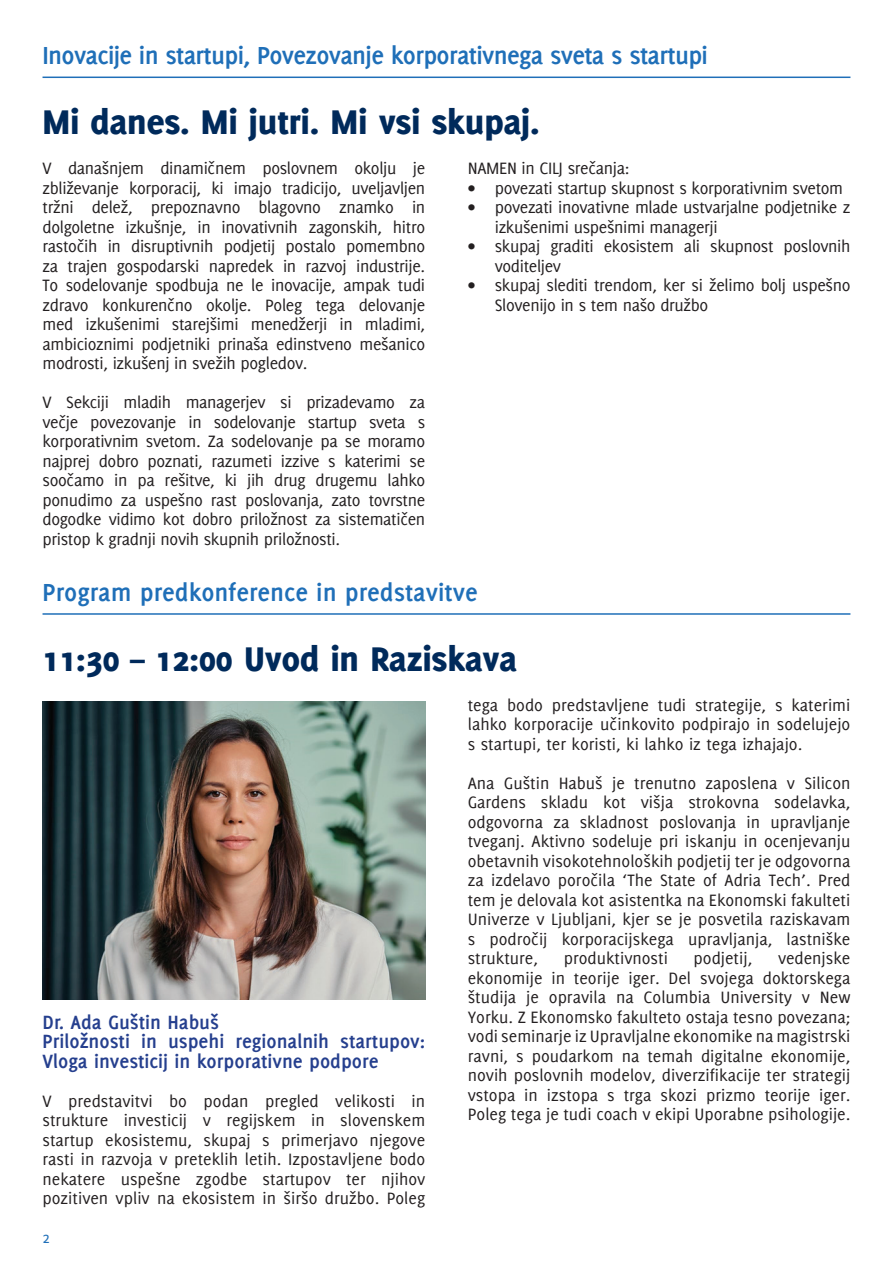
<style>
.page{position:relative;width:893px;height:1263px;background:#fff}
.page>*{position:absolute;margin:0;border:0;box-sizing:border-box;transform-origin:0 0}
.t1{font:800 37.5px "Delicious CE";color:#002a5b}
.t2{font:700 27px "Delicious CE";letter-spacing:-.025em;color:#1f6fb8}
.t3{font:700 27px "Delicious CE";color:#1f6fb8}
.t4{font:700 21px/19.5px "Delicious CE";color:#253f8e}
.t5{font:18px/19.5px "Delicious CE";letter-spacing:-.02em;color:#231f20;text-align:justify}
.t6{font:18px "Delicious CE";color:#231f20}
.t7{font:16.5px "Delicious CE";color:#1f6fb8}
</style>
<div class="page">
<hr style="left:43px;top:77px;width:807px;height:1px;background:#1f6fb8">
<hr style="left:43px;top:613px;width:807px;height:2px;background:#1f6fb8">
<img style="left:43px;top:702px;width:382px;height:297px">
<h2 class="t2" style="left:43px;top:38px;width:667px">Inovacije in startupi, Povezovanje korporativnega sveta s startupi</h2>
<h1 class="t1" style="left:43px;top:98px;width:499px">Mi danes. Mi jutri. Mi vsi skupaj.</h1>
<p class="t5" style="left:43px;top:158px;width:384px">V današnjem dinamičnem poslovnem okolju je zbliževanje korporacij, ki imajo tradicijo, uveljavljen tržni delež, prepoznavno blagovno znamko in dolgoletne izkušnje, in inovativnih zagonskih, hitro rastočih in disruptivnih podjetij postalo pomembno za trajen gospodarski napredek in razvoj industrije.<br>To sodelovanje spodbuja ne le inovacije, ampak tudi zdravo konkurenčno okolje. Poleg tega delovanje med izkušenimi starejšimi menedžerji in mladimi, ambicioznimi podjetniki prinaša edinstveno mešanico modrosti, izkušenj in svežih pogledov.</p>
<p class="t5" style="left:43px;top:392px;width:384px">V Sekciji mladih managerjev si prizadevamo za večje povezovanje in sodelovanje startup sveta s korporativnim svetom. Za sodelovanje pa se moramo najprej dobro poznati, razumeti izzive s katerimi se soočamo in pa rešitve, ki jih drug drugemu lahko ponudimo za uspešno rast poslovanja, zato tovrstne dogodke vidimo kot dobro priložnost za sistematičen pristop k gradnji novih skupnih priložnosti.</p>
<p class="t5" style="left:468px;top:158px;width:163px">NAMEN in CILJ srečanja:</p>
<p class="t5" style="left:468px;top:178px;width:377px">• povezati startup skupnost s korporativnim svetom</p>
<p class="t5" style="left:495px;top:197px;width:357px;text-indent:-27px">• povezati inovativne mlade ustvarjalne podjetnike z izkušenimi uspešnimi managerji</p>
<p class="t5" style="left:495px;top:236px;width:357px;text-indent:-27px">• skupaj graditi ekosistem ali skupnost poslovnih voditeljev</p>
<p class="t5" style="left:495px;top:275px;width:357px;text-indent:-27px">• skupaj slediti trendom, ker si želimo bolj uspešno<br>Slovenijo in s tem našo družbo</p>
<h2 class="t3" style="left:43px;top:575px;width:437px">Program predkonference in predstavitve</h2>
<h1 class="t1" style="left:43px;top:635px;width:476px">11:30 – 12:00 Uvod in Raziskava</h1>
<p class="t4" style="left:43px;top:1011px;width:384px">Dr. Ada Guštin Habuš<br>Priložnosti in uspehi regionalnih startupov:<br>Vloga investicij in korporativne podpore</p>
<p class="t5" style="left:43px;top:1091px;width:384px">V predstavitvi bo podan pregled velikosti in strukture investicij v regijskem in slovenskem startup ekosistemu, skupaj s primerjavo njegove rasti in razvoja v preteklih letih. Izpostavljene bodo nekatere uspešne zgodbe startupov ter njihov pozitiven vpliv na ekosistem in širšo družbo. Poleg</p>
<p class="t7" style="left:43px;top:1228px;width:9px">2</p>
<p class="t5" style="left:468px;top:695px;width:384px">tega bodo predstavljene tudi strategije, s katerimi lahko korporacije učinkovito podpirajo in sodelujejo s startupi, ter koristi, ki lahko iz tega izhajajo.</p>
<p class="t5" style="left:468px;top:773px;width:384px">Ana Guštin Habuš je trenutno zaposlena v Silicon Gardens skladu kot višja strokovna sodelavka, odgovorna za skladnost poslovanja in upravljanje tveganj. Aktivno sodeluje pri iskanju in ocenjevanju obetavnih visokotehnoloških podjetij ter je odgovorna za izdelavo poročila ‘The State of Adria Tech’. Pred tem je delovala kot asistentka na Ekonomski fakulteti Univerze v Ljubljani, kjer se je posvetila raziskavam s področij korporacijskega upravljanja, lastniške strukture,</p>
<p class="t5" style="left:468px;top:948px;width:384px;text-indent:310px">vedenjske ekonomije in teorije iger. Del svojega doktorskega študija je opravila na Columbia University v New Yorku. Z Ekonomsko fakulteto ostaja tesno povezana; vodi seminarje iz Upravljalne ekonomike na magistrski ravni, s poudarkom na temah digitalne ekonomije, novih poslovnih modelov, diverzifikacije ter strategij vstopa in izstopa s trga skozi prizmo teorije iger.<br>Poleg tega je tudi coach v ekipi Uporabne psihologije.</p>
<p class="t6" style="left:564px;top:948px;width:106px">produktivnosti</p>
<p class="t6" style="left:694px;top:948px;width:60px">podjetij,</p>
</div>
